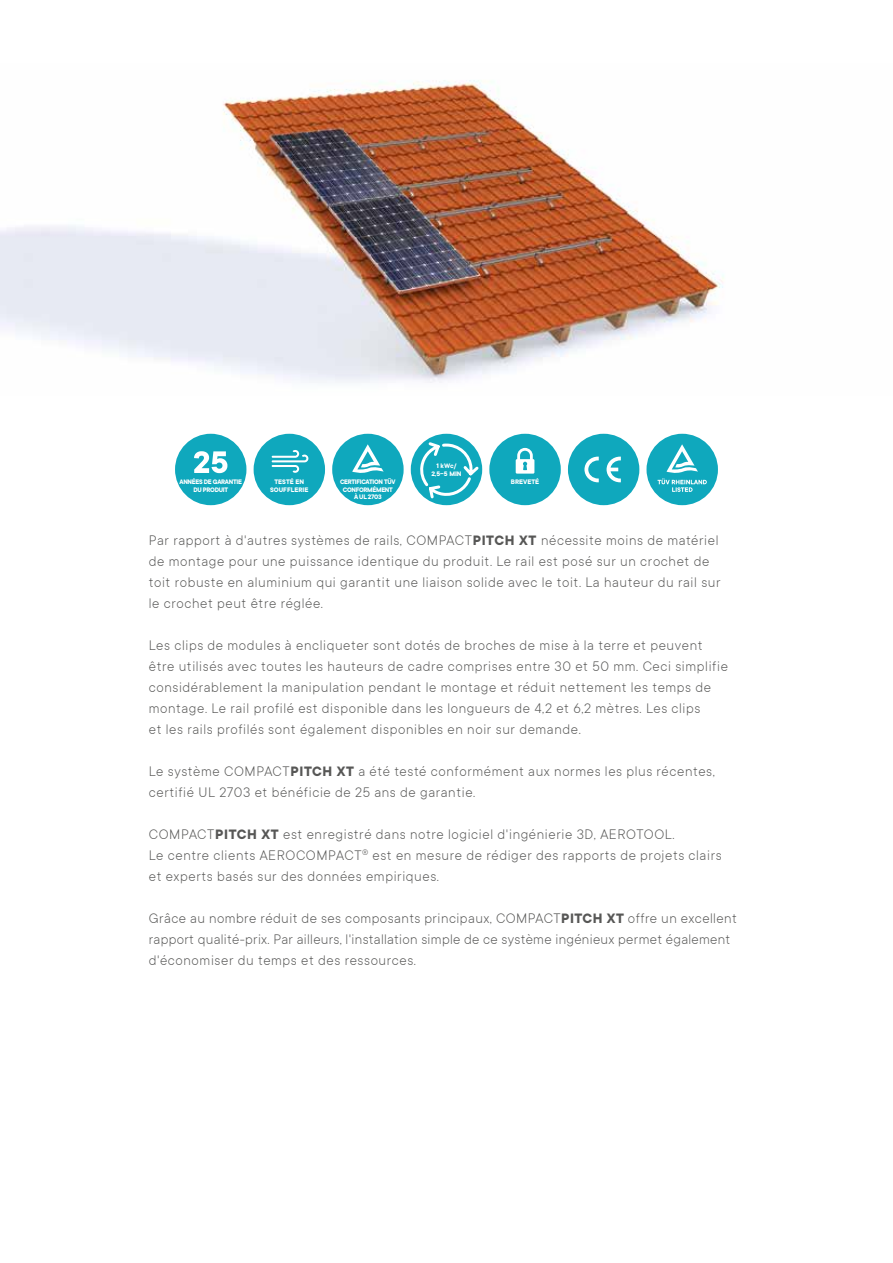
<style>
.page{position:relative;width:893px;height:1263px;background:#fff}
.page>*{position:absolute;margin:0;border:0;box-sizing:border-box;transform-origin:0 0}
.t1{font:300 15px/21px "TT Commons";letter-spacing:.04em;color:#575756}
.t2{font:700 7.2px/7.5px "TT Commons";letter-spacing:-.04em;color:#fff;text-align:center}
.t3{font:700 7.2px/7.5px "TT Commons";color:#fff;text-align:center}
.s1{font-weight:700}
</style>
<div class="page">
<img style="left:0;top:80px;width:724px;height:303px">
<div style="left:568px;top:434px;width:71px;height:71px;background:#0fa8bd;border-radius:50%"></div>
<svg style="left:584px;top:457px;width:15px;height:25px"></svg>
<svg style="left:607px;top:457px;width:14px;height:25px"></svg>
<div style="left:254px;top:434px;width:71px;height:71px;background:#0fa8bd;border-radius:50%"></div>
<svg style="left:272px;top:450px;width:36px;height:23px"></svg>
<div style="left:332px;top:434px;width:72px;height:71px;background:#0fa8bd;border-radius:50%"></div>
<svg style="left:352px;top:444px;width:32px;height:29px"></svg>
<div style="left:411px;top:434px;width:71px;height:71px;background:#0fa8bd;border-radius:50%"></div>
<svg style="left:421px;top:440px;width:60px;height:66px"></svg>
<div style="left:646px;top:434px;width:72px;height:71px;background:#0fa8bd;border-radius:50%"></div>
<div style="left:489px;top:434px;width:72px;height:71px;background:#0fa8bd;border-radius:50%"></div>
<svg style="left:516px;top:448px;width:18px;height:26px"></svg>
<div style="left:175px;top:434px;width:71px;height:71px;background:#0fa8bd;border-radius:50%"></div>
<svg style="left:194px;top:451px;width:33px;height:22px"></svg>
<svg style="left:657px;top:444px;width:50px;height:48px"></svg>
<p class="t2" style="left:431px;top:462px;width:32px">1 kWc/<br>2,5–5 MIN</p>
<p class="t2" style="left:180px;top:478px;width:64px">ANNÉES DE GARANTIE<br>DU PRODUIT</p>
<p class="t3" style="left:270px;top:478px;width:40px">TESTÉ EN<br>SOUFFLERIE</p>
<p class="t2" style="left:340px;top:478px;width:57px">CERTIFICATION TÜV<br>CONFORMÉMENT<br>À UL 2703</p>
<p class="t3" style="left:511px;top:478px;width:30px">BREVETÉ</p>
<p class="t1" style="left:149px;top:530px;width:573px">Par rapport à d'autres systèmes de rails, COMPACT<span class="s1">PITCH XT</span> nécessite moins de matériel de montage pour une puissance identique du produit. Le rail est posé sur un crochet de toit robuste en aluminium qui garantit une liaison solide avec le toit. La hauteur du rail sur le crochet peut être réglée.</p>
<p class="t1" style="left:149px;top:635px;width:581px">Les clips de modules à encliqueter sont dotés de broches de mise à la terre et peuvent être utilisés avec toutes les hauteurs de cadre comprises entre 30 et 50 mm. Ceci simplifie considérablement la manipulation pendant le montage et réduit nettement les temps de montage. Le rail profilé est disponible dans les longueurs de 4,2 et 6,2 mètres. Les clips<br>et les rails profilés sont également disponibles en noir sur demande.</p>
<p class="t1" style="left:149px;top:761px;width:568px">Le système COMPACT<span class="s1">PITCH XT</span> a été testé conformément aux normes les plus récentes, certifié UL 2703 et bénéficie de 25 ans de garantie.</p>
<p class="t1" style="left:149px;top:824px;width:574px">COMPACT<span class="s1">PITCH XT</span> est enregistré dans notre logiciel d'ingénierie 3D, AEROTOOL.<br>Le centre clients AEROCOMPACT<sup>®</sup> est en mesure de rédiger des rapports de projets clairs et experts basés sur des données empiriques.</p>
<p class="t1" style="left:149px;top:908px;width:590px">Grâce au nombre réduit de ses composants principaux, COMPACT<span class="s1">PITCH XT</span> offre un excellent rapport qualité-prix. Par ailleurs, l'installation simple de ce système ingénieux permet également d'économiser du temps et des ressources.</p>
</div>
